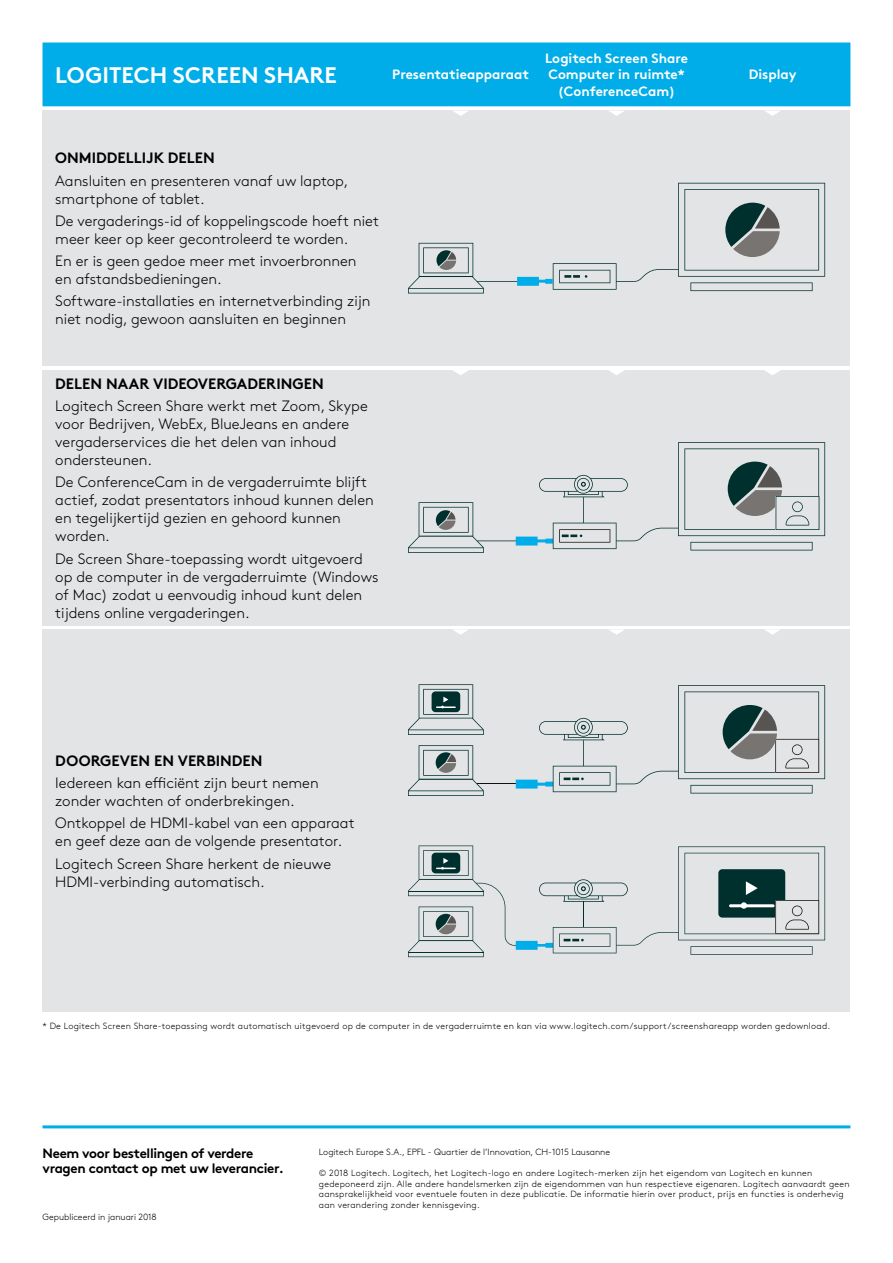
<style>
.page{position:relative;width:893px;height:1263px;background:#fff}
.page>*{position:absolute;margin:0;border:0;box-sizing:border-box;transform-origin:0 0}
.t1{font:700 22.5px "Brown Pro";color:#fff}
.t2{font:300 15px/18px "Brown Pro";color:#000}
.t3{font:700 15px "Brown Pro";color:#000}
.t4{font:700 13.5px/16.2px "Brown Pro";color:#fff;text-align:center}
.t5{font:700 13.5px/15px "Brown Pro";letter-spacing:-.025em;color:#000}
.t6{font:300 9px/10.5px "Brown Pro";letter-spacing:.025em;color:#000}
.t7{font:300 9px "Brown Pro";color:#000}
</style>
<div class="page">
<hr style="left:43px;top:1125px;width:807px;height:3px;background:#00ade9">
<div style="left:43px;top:43px;width:807px;height:63px;background:#00ade9"></div>
<div style="left:43px;top:111px;width:807px;height:255px;background:#e3e4e6"></div>
<div style="left:43px;top:370px;width:807px;height:255px;background:#e3e4e6"></div>
<div style="left:43px;top:629px;width:807px;height:383px;background:#e3e4e6"></div>
<svg style="left:453px;top:111px;width:15px;height:5px"></svg>
<svg style="left:609px;top:111px;width:15px;height:5px"></svg>
<svg style="left:765px;top:111px;width:15px;height:5px"></svg>
<svg style="left:453px;top:370px;width:16px;height:5px"></svg>
<svg style="left:609px;top:370px;width:15px;height:5px"></svg>
<svg style="left:765px;top:370px;width:15px;height:5px"></svg>
<svg style="left:453px;top:629px;width:16px;height:6px"></svg>
<svg style="left:609px;top:629px;width:16px;height:6px"></svg>
<svg style="left:765px;top:629px;width:15px;height:6px"></svg>
<svg style="left:408px;top:183px;width:417px;height:110px"></svg>
<svg style="left:564px;top:275px;width:23px;height:3px"></svg>
<svg style="left:517px;top:277px;width:36px;height:9px"></svg>
<svg style="left:725px;top:203px;width:55px;height:54px"></svg>
<svg style="left:436px;top:250px;width:20px;height:20px"></svg>
<svg style="left:408px;top:442px;width:417px;height:111px"></svg>
<svg style="left:516px;top:475px;width:112px;height:74px"></svg>
<svg style="left:728px;top:462px;width:91px;height:68px"></svg>
<svg style="left:436px;top:510px;width:19px;height:20px"></svg>
<svg style="left:408px;top:684px;width:417px;height:273px"></svg>
<h1 class="t1" style="left:55px;top:57px;width:283px">LOGITECH SCREEN SHARE</h1>
<p class="t4" style="left:392px;top:65px;width:138px">Presentatieapparaat</p>
<p class="t4" style="left:545px;top:49px;width:144px">Logitech Screen Share<br>Computer in ruimte* (ConferenceCam)</p>
<p class="t3" style="left:55px;top:146px;width:161px">ONMIDDELLIJK DELEN</p>
<p class="t2" style="left:55px;top:170px;width:295px">Aansluiten en presenteren vanaf uw laptop, smartphone of tablet.</p>
<p class="t2" style="left:55px;top:210px;width:325px">De vergaderings-id of koppelingscode hoeft niet meer keer op keer gecontroleerd te worden.</p>
<p class="t2" style="left:55px;top:251px;width:303px">En er is geen gedoe meer met invoerbronnen en afstandsbedieningen.</p>
<p class="t2" style="left:55px;top:291px;width:317px">Software-installaties en internetverbinding zijn niet nodig, gewoon aansluiten en beginnen</p>
<p class="t3" style="left:55px;top:371px;width:270px">DELEN NAAR VIDEOVERGADERINGEN</p>
<p class="t2" style="left:55px;top:396px;width:314px">Logitech Screen Share werkt met Zoom, Skype voor Bedrijven, WebEx, BlueJeans en andere vergaderservices die het delen van inhoud ondersteunen.</p>
<p class="t2" style="left:55px;top:472px;width:320px">De ConferenceCam in de vergaderruimte blijft actief, zodat presentators inhoud kunnen delen en tegelijkertijd gezien en gehoord kunnen worden.</p>
<p class="t2" style="left:55px;top:548px;width:325px">De Screen Share-toepassing wordt uitgevoerd op de computer in de vergaderruimte (Windows of Mac) zodat u eenvoudig inhoud kunt delen tijdens online vergaderingen.</p>
<p class="t3" style="left:55px;top:748px;width:209px">DOORGEVEN EN VERBINDEN</p>
<p class="t2" style="left:55px;top:773px;width:265px">Iedereen kan efficiënt zijn beurt nemen zonder wachten of onderbrekingen.</p>
<p class="t2" style="left:55px;top:813px;width:301px">Ontkoppel de HDMI-kabel van een apparaat en geef deze aan de volgende presentator.</p>
<p class="t2" style="left:55px;top:853px;width:277px">Logitech Screen Share herkent de nieuwe<br>HDMI-verbinding automatisch.</p>
<p class="t4" style="left:749px;top:65px;width:49px">Display</p>
<p class="t6" style="left:42px;top:1020px;width:789px">* De Logitech Screen Share-toepassing wordt automatisch uitgevoerd op de computer in de vergaderruimte en kan via www.logitech.com/support/screenshareapp worden gedownload.</p>
<p class="t5" style="left:43px;top:1145px;width:243px">Neem voor bestellingen of verdere vragen contact op met uw leverancier.</p>
<p class="t7" style="left:43px;top:1211px;width:116px">Gepubliceerd in januari 2018</p>
<p class="t7" style="left:319px;top:1145px;width:293px">Logitech Europe S.A., EPFL - Quartier de l’Innovation, CH-1015 Lausanne</p>
<p class="t6" style="left:319px;top:1167px;width:532px">© 2018 Logitech. Logitech, het Logitech-logo en andere Logitech-merken zijn het eigendom van Logitech en kunnen gedeponeerd zijn. Alle andere handelsmerken zijn de eigendommen van hun respectieve eigenaren. Logitech aanvaardt geen aansprakelijkheid voor eventuele fouten in deze publicatie. De informatie hierin over product, prijs en functies is onderhevig aan verandering zonder kennisgeving.</p>
</div>
